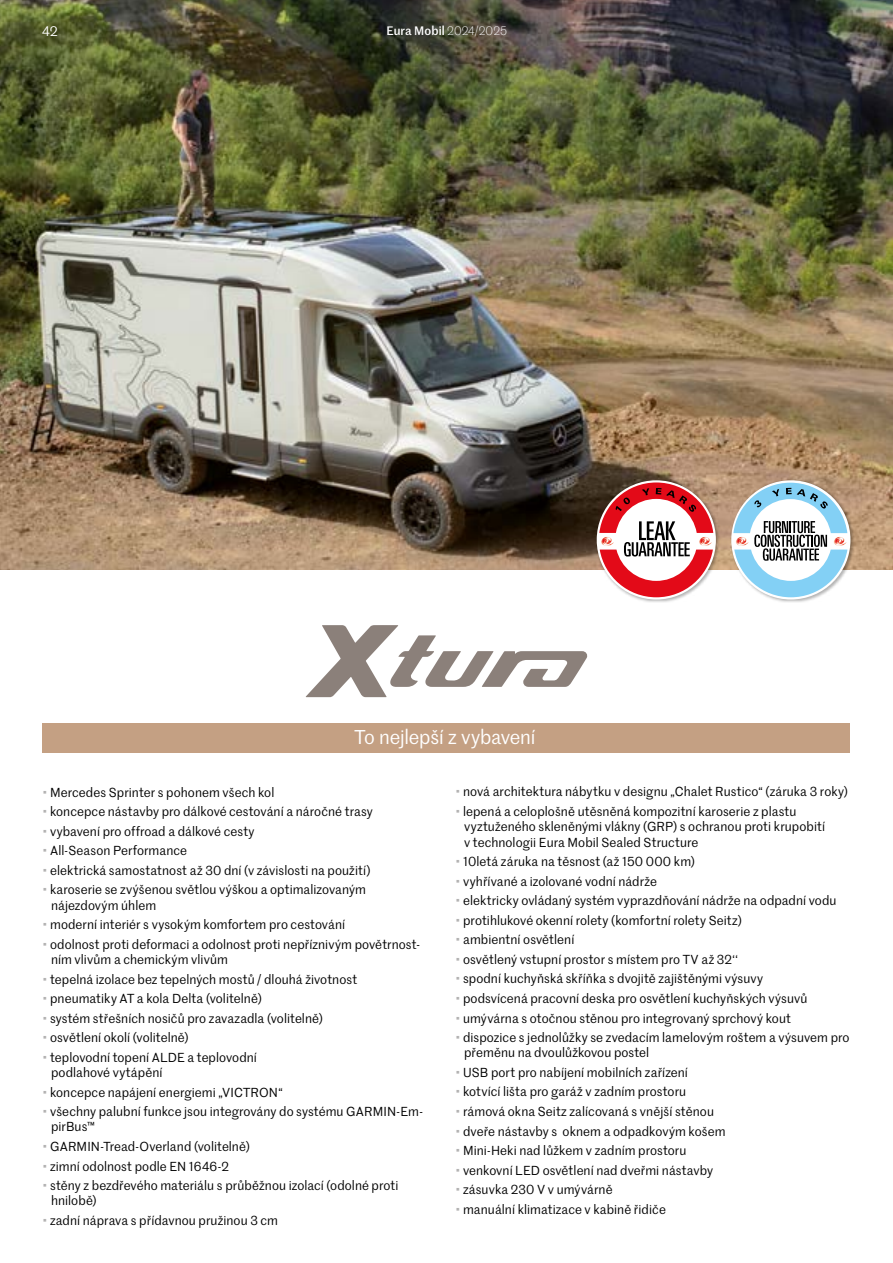
<style>
.page{position:relative;width:893px;height:1263px;background:#fff}
.page>*{position:absolute;margin:0;border:0;box-sizing:border-box;transform-origin:0 0}
.t1{font:19.5px "Marr Sans";letter-spacing:-.01em;color:#fff}
.t2{font:13.5px "Marr Sans";color:#fff}
.t3{font:12.75px/15.3px "Marr Sans";letter-spacing:.005em;color:#000}
.t4{font:500 12px "Marr Sans";letter-spacing:.01em;color:#fff}
.s1{font-weight:300}
.s2{color:#b3b2b2}
</style>
<div class="page">
<img style="left:0;top:0;width:893px;height:570px">
<div style="left:730px;top:479px;width:125px;height:125px;background:#000;opacity:.3"></div>
<div style="left:596px;top:479px;width:124px;height:125px;background:#000;opacity:.3"></div>
<div style="left:43px;top:723px;width:807px;height:30px;background:#c4a083"></div>
<svg style="left:306px;top:625px;width:281px;height:72px"></svg>
<svg style="left:733px;top:483px;width:114px;height:114px"></svg>
<svg style="left:599px;top:482px;width:114px;height:115px"></svg>
<p class="t2" style="left:42px;top:22px;width:17px">42</p>
<p class="t4" style="left:386px;top:22px;width:122px">Eura Mobil <span class="s1">2024/2025</span></p>
<h1 class="t1" style="left:355px;top:723px;width:182px">To nejlepší z vybavení</h1>
<p class="t3" style="left:43px;top:784px;width:233px"><span class="s2">•</span> Mercedes Sprinter s pohonem všech kol</p>
<p class="t3" style="left:43px;top:803px;width:332px"><span class="s2">•</span> koncepce nástavby pro dálkové cestování a náročné trasy</p>
<p class="t3" style="left:43px;top:823px;width:214px"><span class="s2">•</span> vybavení pro offroad a dálkové cesty</p>
<p class="t3" style="left:43px;top:842px;width:146px"><span class="s2">•</span> All-Season Performance</p>
<p class="t3" style="left:43px;top:862px;width:330px"><span class="s2">•</span> elektrická samostatnost až 30 dní (v závislosti na použití)</p>
<p class="t3" style="left:51px;top:881px;width:317px;text-indent:-9px"><span class="s2">•</span> karoserie se zvýšenou světlou výškou a optimalizovaným nájezdovým úhlem</p>
<p class="t3" style="left:43px;top:916px;width:304px"><span class="s2">•</span> moderní interiér s vysokým komfortem pro cestování</p>
<p class="t3" style="left:51px;top:936px;width:370px;text-indent:-9px"><span class="s2">•</span> odolnost proti deformaci a odolnost proti nepříznivým povětrnost&shy;ním vlivům a chemickým vlivům</p>
<p class="t3" style="left:43px;top:971px;width:316px"><span class="s2">•</span> tepelná izolace bez tepelných mostů / dlouhá životnost</p>
<p class="t3" style="left:43px;top:990px;width:221px"><span class="s2">•</span> pneumatiky AT a kola Delta (volitelně)</p>
<p class="t3" style="left:43px;top:1010px;width:282px"><span class="s2">•</span> systém střešních nosičů pro zavazadla (volitelně)</p>
<p class="t3" style="left:43px;top:1029px;width:148px"><span class="s2">•</span> osvětlení okolí (volitelně)</p>
<p class="t3" style="left:51px;top:1049px;width:207px;text-indent:-9px"><span class="s2">•</span> teplovodní topení ALDE a teplovodní podlahové vytápění</p>
<p class="t3" style="left:43px;top:1084px;width:242px"><span class="s2">•</span> koncepce napájení energiemi „VICTRON“</p>
<p class="t3" style="left:51px;top:1103px;width:373px;text-indent:-9px"><span class="s2">•</span> všechny palubní funkce jsou integrovány do systému GARMIN-Em&shy;pirBus™</p>
<p class="t3" style="left:43px;top:1138px;width:209px"><span class="s2">•</span> GARMIN-Tread-Overland (volitelně)</p>
<p class="t3" style="left:43px;top:1158px;width:188px"><span class="s2">•</span> zimní odolnost podle EN 1646-2</p>
<p class="t3" style="left:51px;top:1177px;width:349px;text-indent:-9px"><span class="s2">•</span> stěny z bezdřevého materiálu s průběžnou izolací (odolné proti hnilobě)</p>
<p class="t3" style="left:43px;top:1212px;width:237px"><span class="s2">•</span> zadní náprava s přídavnou pružinou 3 cm</p>
<p class="t3" style="left:455px;top:784px;width:394px"><span class="s2">•</span> nová architektura nábytku v designu „Chalet Rustico“ (záruka 3 roky)</p>
<p class="t3" style="left:464px;top:803px;width:363px;text-indent:-9px"><span class="s2">•</span> lepená a celoplošně utěsněná kompozitní karoserie z plastu vyztuženého skleněnými vlákny (GRP) s ochranou proti krupobití v technologii Eura Mobil Sealed Structure</p>
<p class="t3" style="left:455px;top:853px;width:241px"><span class="s2">•</span> 10letá záruka na těsnost (až 150 000 km)</p>
<p class="t3" style="left:455px;top:873px;width:203px"><span class="s2">•</span> vyhřívané a izolované vodní nádrže</p>
<p class="t3" style="left:455px;top:892px;width:382px"><span class="s2">•</span> elektricky ovládaný systém vyprazdňování nádrže na odpadní vodu</p>
<p class="t3" style="left:455px;top:912px;width:288px"><span class="s2">•</span> protihlukové okenní rolety (komfortní rolety Seitz)</p>
<p class="t3" style="left:455px;top:931px;width:120px"><span class="s2">•</span> ambientní osvětlení</p>
<p class="t3" style="left:455px;top:951px;width:284px"><span class="s2">•</span> osvětlený vstupní prostor s místem pro TV až 32‘‘</p>
<p class="t3" style="left:455px;top:971px;width:309px"><span class="s2">•</span> spodní kuchyňská skříňka s dvojitě zajištěnými výsuvy</p>
<p class="t3" style="left:455px;top:990px;width:354px"><span class="s2">•</span> podsvícená pracovní deska pro osvětlení kuchyňských výsuvů</p>
<p class="t3" style="left:455px;top:1010px;width:337px"><span class="s2">•</span> umývárna s otočnou stěnou pro integrovaný sprchový kout</p>
<p class="t3" style="left:464px;top:1029px;width:387px;text-indent:-9px"><span class="s2">•</span> dispozice s jednolůžky se zvedacím lamelovým roštem a výsuvem pro přeměnu na dvoulůžkovou postel</p>
<p class="t3" style="left:455px;top:1064px;width:234px"><span class="s2">•</span> USB port pro nabíjení mobilních zařízení</p>
<p class="t3" style="left:455px;top:1084px;width:232px"><span class="s2">•</span> kotvící lišta pro garáž v zadním prostoru</p>
<p class="t3" style="left:455px;top:1103px;width:260px"><span class="s2">•</span> rámová okna Seitz zalícovaná s vnější stěnou</p>
<p class="t3" style="left:455px;top:1123px;width:272px"><span class="s2">•</span> dveře nástavby s oknem a odpadkovým košem</p>
<p class="t3" style="left:455px;top:1142px;width:232px"><span class="s2">•</span> Mini-Heki nad lůžkem v zadním prostoru</p>
<p class="t3" style="left:455px;top:1162px;width:259px"><span class="s2">•</span> venkovní LED osvětlení nad dveřmi nástavby</p>
<p class="t3" style="left:455px;top:1181px;width:159px"><span class="s2">•</span> zásuvka 230 V v umývárně</p>
<p class="t3" style="left:455px;top:1201px;width:212px"><span class="s2">•</span> manuální klimatizace v kabině řidiče</p>
</div>
